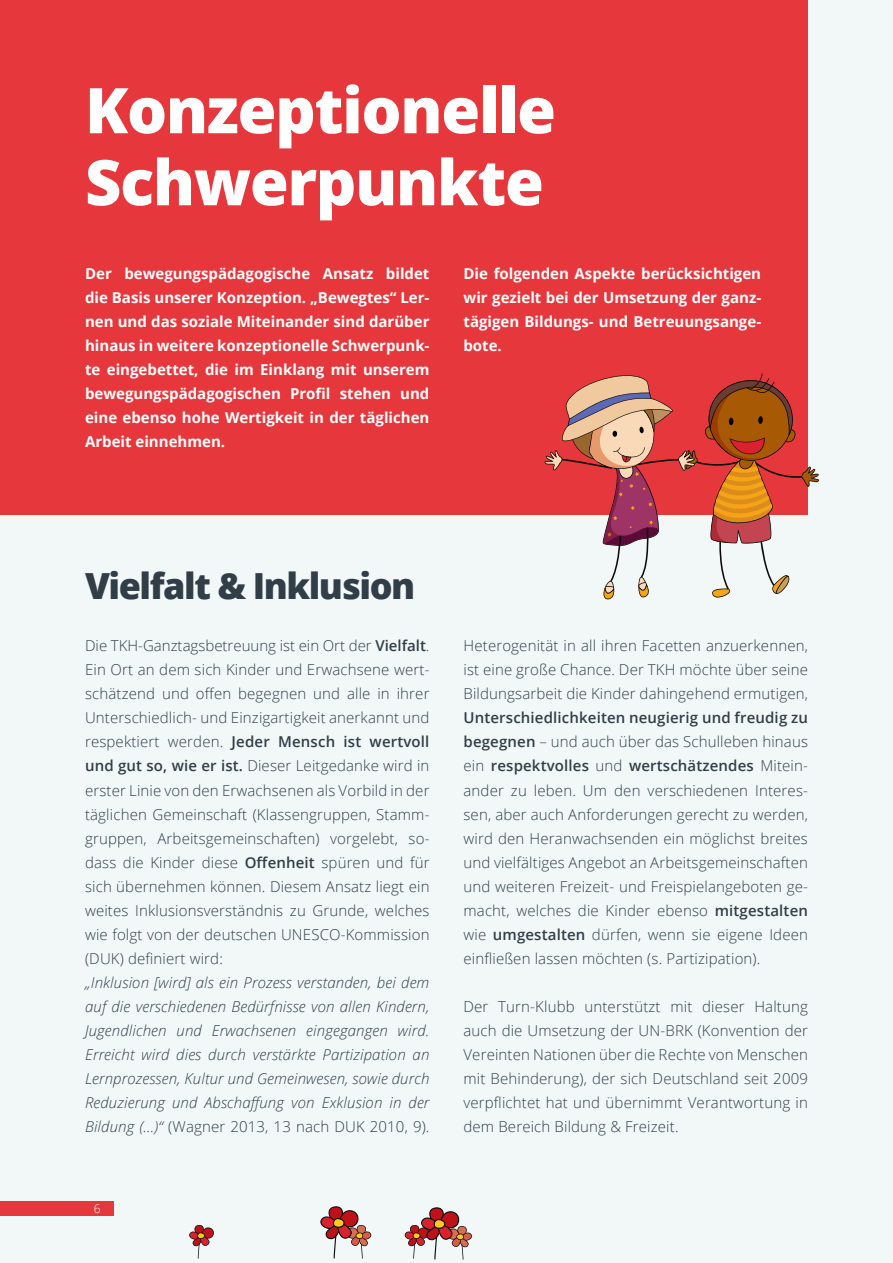
<style>
.page{position:relative;width:893px;height:1263px;background:#f2f8f8}
.page>*{position:absolute;margin:0;border:0;box-sizing:border-box;transform-origin:0 0}
.t1{font:800 63px/72px "Open Sans";letter-spacing:-.02em;color:#fff}
.t2{font:800 36px "Open Sans";letter-spacing:-.04em;color:#313d47}
.t3{font:300 15px/24px "Open Sans";letter-spacing:.01em;color:#313d47;text-align:justify}
.t4{font:700 15px/24px "Open Sans";color:#fff;text-align:justify}
.t5{font:italic 300 15px/24px "Open Sans";letter-spacing:.01em;color:#313d47;text-align:justify}
.t6{font:300 12px "Open Sans";color:#fff}
.s1{font-weight:600}
.s2{font-style:normal}
</style>
<div class="page">
<div style="left:0;top:0;width:808px;height:514px;background:#e6373c"></div>
<svg style="left:544px;top:373px;width:275px;height:227px"></svg>
<svg style="left:320px;top:1206px;width:52px;height:52px"></svg>
<svg style="left:404px;top:1207px;width:68px;height:53px"></svg>
<svg style="left:189px;top:1225px;width:25px;height:33px"></svg>
<div style="left:0;top:1201px;width:113px;height:15px;background:#e6373c"></div>
<h1 class="t1" style="left:85px;top:71px;width:472px">Konzeptionelle<br>Schwerpunkte</h1>
<p class="t4" style="left:85px;top:261px;width:346px">Der bewegungspädagogische Ansatz bildet die Basis unserer Konzeption. „Bewegtes“ Ler&shy;nen und das soziale Miteinander sind darüber hinaus in weitere konzeptionelle Schwerpunk&shy;te eingebettet, die im Einklang mit unserem bewegungspädagogischen Profil stehen und eine ebenso hohe Wertigkeit in der täglichen Arbeit einnehmen.</p>
<p class="t4" style="left:463px;top:261px;width:299px">Die folgenden Aspekte berücksichtigen wir gezielt bei der Umsetzung der ganz&shy;tägigen Bildungs- und Betreuungsange&shy;bote.</p>
<h2 class="t2" style="left:85px;top:559px;width:332px">Vielfalt &amp; Inklusion</h2>
<p class="t3" style="left:85px;top:634px;width:346px">Die TKH-Ganztagsbetreuung ist ein Ort der <span class="s1">Vielfalt</span>.<br>Ein Ort an dem sich Kinder und Erwachsene wert&shy;schätzend und offen begegnen und alle in ihrer Unterschiedlich- und Einzigartigkeit anerkannt und respektiert werden. <span class="s1">Jeder Mensch ist wertvoll und gut so, wie er ist.</span> Dieser Leitgedanke wird in erster Linie von den Erwachsenen als Vorbild in der täglichen Gemeinschaft (Klassengruppen, Stamm&shy;gruppen, Arbeitsgemeinschaften) vorgelebt, so&shy;dass die Kinder diese <span class="s1">Offenheit</span> spüren und für sich übernehmen können. Diesem Ansatz liegt ein weites Inklusionsverständnis zu Grunde, welches wie folgt von der deutschen UNESCO-Kommission (DUK) definiert wird:</p>
<p class="t5" style="left:85px;top:969px;width:346px">„Inklusion [wird] als ein Prozess verstanden, bei dem auf die verschiedenen Bedürfnisse von allen Kindern, Jugendlichen und Erwachsenen eingegangen wird.<br>Erreicht wird dies durch verstärkte Partizipation an Lernprozessen, Kultur und Gemeinwesen, sowie durch Reduzierung und Abschaffung von Exklusion in der Bildung (…)“ <span class="s2">(Wagner 2013, 13 nach DUK 2010, 9).</span></p>
<p class="t6" style="left:94px;top:1201px;width:8px">6</p>
<p class="t3" style="left:463px;top:634px;width:346px">Heterogenität in all ihren Facetten anzuerkennen, ist eine große Chance. Der TKH möchte über seine Bildungsarbeit die Kinder dahingehend ermutigen,</p>
<p class="t3" style="left:463px;top:706px;width:346px"><span class="s1">Unterschiedlichkeiten neugierig und freudig zu begegnen</span> – und auch über das Schulleben hinaus ein <span class="s1">respektvolles</span> und <span class="s1">wertschätzendes</span> Mitein&shy;ander zu leben. Um den verschiedenen Interes&shy;sen, aber auch Anforderungen gerecht zu werden, wird den Heranwachsenden ein möglichst breites und vielfältiges Angebot an Arbeitsgemeinschaften und weiteren Freizeit- und Freispielangeboten ge&shy;macht, welches die Kinder ebenso <span class="s1">mitgestalten </span>wie <span class="s1">umgestalten</span> dürfen, wenn sie eigene Ideen einfließen lassen möchten (s. Partizipation).</p>
<p class="t3" style="left:463px;top:994px;width:346px">Der Turn-Klubb unterstützt mit dieser Haltung auch die Umsetzung der UN-BRK (Konvention der Vereinten Nationen über die Rechte von Menschen mit Behinderung), der sich Deutschland seit 2009 verpflichtet hat und übernimmt Verantwortung in dem Bereich Bildung &amp; Freizeit.</p>
</div>
